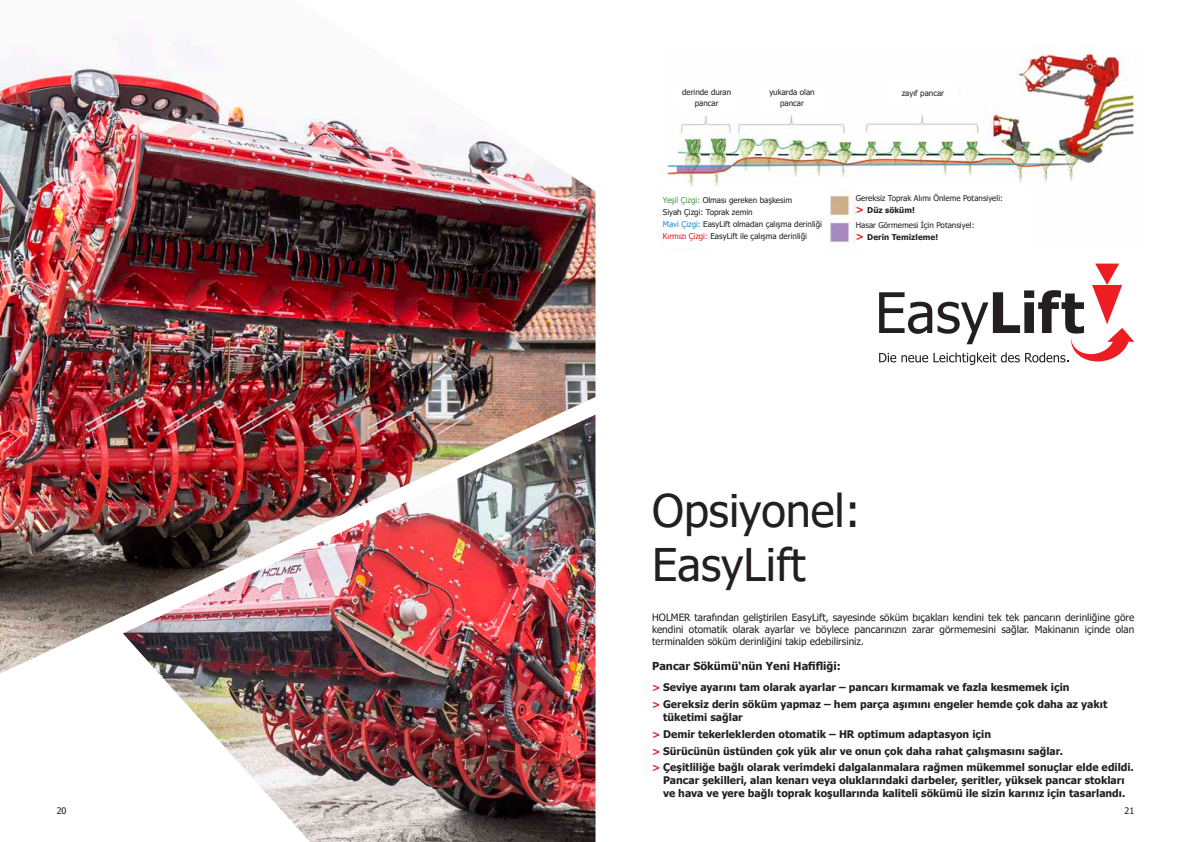
<style>
.page{position:relative;width:1191px;height:842px;background:#fff}
.page>*{position:absolute;margin:0;border:0;box-sizing:border-box;transform-origin:0 0}
.Absatzformat_2{font:45px "Tahoma";color:#231f20}
.Absatzformat_2-2{font:700 11px "Tahoma";color:#231f20}
.t1{font:700 10.5px/12.6px "Tahoma";color:#231f20}
.Absatzformat_2-3{font:10px/12px "Tahoma";color:#231f20;text-align:justify}
.t2{font:9px "Tahoma";color:#231f20}
.Absatzformat_2-4{font:8px/11px "Tahoma";color:#231f20;text-align:center}
.t3{font:700 8px "Tahoma";letter-spacing:.01em;color:#231f20}
.s1{color:#429e48}
.s2{color:#228dcd}
.s3{color:#d91f26}
.s4{font-size:10px;color:#e51a23}
</style>
<div class="page">
<img style="left:159px;top:674px;width:436px;height:168px">
<img style="left:0;top:65px;width:595px;height:609px">
<img style="left:319px;top:65px;width:816px;height:482px">
<img style="left:660px;top:47px;width:475px;height:203px">
<div style="left:676px;top:86px;width:61px;height:23px;background:#fff"></div>
<div style="left:761px;top:86px;width:61px;height:23px;background:#fff"></div>
<div style="left:887px;top:84px;width:71px;height:18px;background:#fff"></div>
<div style="left:663px;top:187px;width:162px;height:61px;background:#fff"></div>
<div style="left:856px;top:187px;width:172px;height:61px;background:#fff"></div>
<svg style="left:879px;top:264px;width:255px;height:101px"></svg>
<p class="t2" style="left:57px;top:804px;width:11px">20</p>
<p class="Absatzformat_2-4" style="left:682px;top:87px;width:51px">derinde duran pancar</p>
<p class="Absatzformat_2-4" style="left:769px;top:87px;width:47px">yukarda olan pancar</p>
<p class="Absatzformat_2-4" style="left:901px;top:88px;width:44px">zayıf pancar</p>
<p class="Absatzformat_2-4" style="left:663px;top:195px;width:131px"><span class="s1">Yeşil Çizgi:</span> Olması gereken başkesim</p>
<p class="Absatzformat_2-4" style="left:663px;top:207px;width:91px">Siyah Çizgi: Toprak zemin</p>
<p class="Absatzformat_2-4" style="left:663px;top:219px;width:161px"><span class="s2">Mavi Çizgi:</span> EasyLift olmadan çalışma derinliği</p>
<p class="Absatzformat_2-4" style="left:663px;top:231px;width:145px"><span class="s3">Kırmızı Çizgi:</span> EasyLift ile çalışma derinliği</p>
<p class="Absatzformat_2-4" style="left:856px;top:193px;width:149px">Gereksiz Toprak Alımı Önleme Potansiyeli:</p>
<p class="t3" style="left:856px;top:205px;width:60px"><span class="s4">&gt;</span> Düz söküm!</p>
<p class="Absatzformat_2-4" style="left:856px;top:220px;width:120px">Hasar Görmemesi İçin Potansiyel:</p>
<p class="t3" style="left:856px;top:232px;width:84px"><span class="s4">&gt;</span> Derin Temizleme!</p>
<p class="Absatzformat_2" style="left:652px;top:480px;width:210px">Opsiyonel:</p>
<p class="Absatzformat_2" style="left:652px;top:534px;width:155px">EasyLift</p>
<p class="Absatzformat_2-3" style="left:652px;top:612px;width:483px">HOLMER tarafından geliştirilen EasyLift, sayesinde söküm bıçakları kendini tek tek pancarın derinliğine göre kendini otomatik olarak ayarlar ve böylece pancarınızın zarar görmemesini sağlar. Makinanın içinde olan terminalden söküm derinliğini takip edebilirsiniz.</p>
<p class="Absatzformat_2-2" style="left:652px;top:659px;width:190px">Pancar Sökümü‘nün Yeni Hafifliği:</p>
<p class="t1" style="left:652px;top:682px;width:419px"><span class="s4">&gt;</span> Seviye ayarını tam olarak ayarlar – pancarı kırmamak ve fazla kesmemek için</p>
<p class="t1" style="left:663px;top:698px;width:446px;text-indent:-11px"><span class="s4">&gt;</span> Gereksiz derin söküm yapmaz – hem parça aşımını engeler hemde çok daha az yakıt tüketimi sağlar</p>
<p class="t1" style="left:652px;top:728px;width:340px"><span class="s4">&gt;</span> Demir tekerleklerden otomatik – HR optimum adaptasyon için</p>
<p class="t1" style="left:652px;top:745px;width:412px"><span class="s4">&gt;</span> Sürücünün üstünden çok yük alır ve onun çok daha rahat çalışmasını sağlar.</p>
<p class="t1" style="left:652px;top:762px;width:483px;text-align:center"><span class="s4">&gt;</span> Çeşitliliğe bağlı olarak verimdeki dalgalanmalara rağmen mükemmel sonuçlar elde edildi.<br>Pancar şekilleri, alan kenarı veya oluklarındaki darbeler, şeritler, yüksek pancar stokları<br>ve hava ve yere bağlı toprak koşullarında kaliteli sökümü ile sizin karınız için tasarlandı.</p>
<p class="t2" style="left:1124px;top:804px;width:11px">21</p>
</div>
